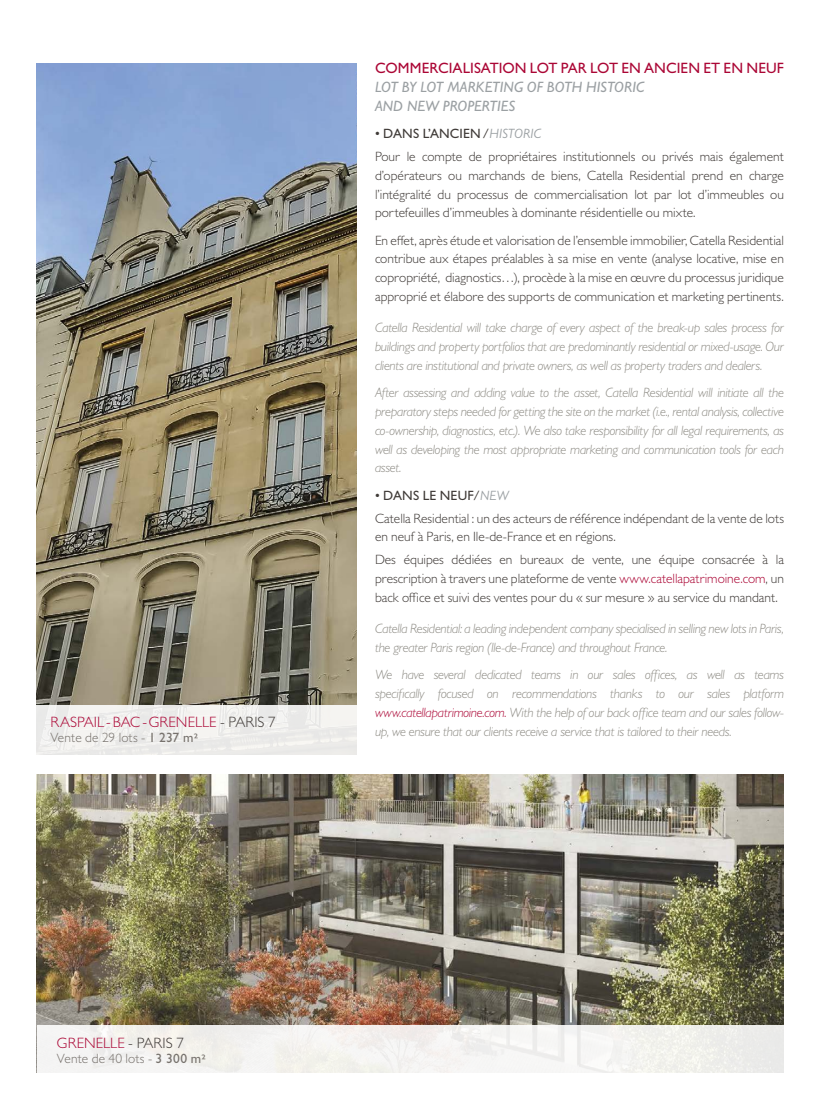
<style>
.page{position:relative;width:838px;height:1106px;background:#fff}
.page>*{position:absolute;margin:0;border:0;box-sizing:border-box;transform-origin:0 0}
.t1{font:italic 500 15px/18.8px "Gill Sans MT Pro";color:#9ba0a3}
.t2{font:500 15px "Gill Sans MT Pro";letter-spacing:.005em;color:#ab0635}
.t3{font:300 15px "Gill Sans MT Pro";letter-spacing:.005em;color:#ab0635}
.t4{font:italic 300 13.5px/18.8px "Gill Sans MT Pro";letter-spacing:-.02em;color:#8d8b84;text-align:justify}
.t5{font:300 13.5px/18.8px "Gill Sans MT Pro";color:#403b38}
.t6{font:300 13.5px "Gill Sans MT Pro";letter-spacing:.01em;color:#77726d}
.s1{color:#403b38}
.s2{font-weight:500}
.s3{font-weight:400;font-style:italic}
.s4{font-weight:400;font-style:italic;color:#9ba0a3}
.s5{color:#ab0635}
</style>
<div class="page">
<img style="left:37px;top:774px;width:746px;height:251px">
<img style="left:37px;top:63px;width:319px;height:642px">
<div style="left:32px;top:705px;width:333px;height:52px;background:#eeedeb"></div>
<div style="left:37px;top:1025px;width:754px;height:53px;background:linear-gradient(to bottom,#f1efed,#f7f7f6)"></div>
<p class="t3" style="left:51px;top:713px;width:227px">RASPAIL -BAC-GRENELLE <span class="s1">- PARIS 7</span></p>
<p class="t6" style="left:51px;top:729px;width:149px">Vente de 29 lots - <span class="s2">1 237 m²</span></p>
<p class="t2" style="left:375px;top:59px;width:410px">COMMERCIALISATION LOT PAR LOT EN ANCIEN ET EN NEUF</p>
<p class="t1" style="left:375px;top:77px;width:271px">LOT BY LOT MARKETING OF BOTH HISTORIC<br>AND NEW PROPERTIES</p>
<p class="t5" style="left:375px;top:122px;width:410px;line-height:23px"><span class="s2">• DANS L’ANCIEN</span><span class="s3">/</span><span class="s4">HISTORIC<br></span>Pour le compte de propriétaires institutionnels ou privés mais également</p>
<p class="t5" style="left:375px;top:166px;width:410px;text-align:justify">d’opérateurs ou marchands de biens, Catella Residential prend en charge l’intégralité du processus de commercialisation lot par lot d’immeubles ou portefeuilles d’immeubles à dominante résidentielle ou mixte.</p>
<p class="t5" style="left:375px;top:230px;width:410px;text-align:justify">En effet, après étude et valorisation de l’ensemble immobilier, Catella Residential contribue aux étapes préalables à sa mise en vente (analyse locative, mise en copropriété, diagnostics…), procède à la mise en œuvre du processus juridique approprié et élabore des supports de communication et marketing pertinents.</p>
<p class="t4" style="left:375px;top:318px;width:410px">Catella Residential will take charge of every aspect of the break-up sales process for buildings and property portfolios that are predominantly residential or mixed-usage. Our clients are institutional and private owners, as well as property traders and dealers.</p>
<p class="t4" style="left:375px;top:383px;width:410px">After assessing and adding value to the asset, Catella Residential will initiate all the preparatory steps needed for getting the site on the market (i.e., rental analysis, collective co-ownership, diagnostics, etc.). We also take responsibility for all legal requirements, as well as developing the most appropriate marketing and communication tools for each asset.</p>
<p class="t5" style="left:375px;top:483px;width:410px;line-height:23px"><span class="s2">• DANS LE NEUF</span><span class="s3">/</span><span class="s4">NEW<br></span>Catella Residential : un des acteurs de référence indépendant de la vente de lots</p>
<p class="t5" style="left:375px;top:525px;width:410px;line-height:23px">en neuf à Paris, en Ile-de-France et en régions.<br>Des équipes dédiées en bureaux de vente, une équipe consacrée à la</p>
<p class="t5" style="left:375px;top:569px;width:410px">prescription à travers une plateforme de vente <span class="s5">www.catellapatrimoine.com</span>, un back office et suivi des ventes pour du « sur mesure » au service du mandant.</p>
<p class="t4" style="left:375px;top:619px;width:410px">Catella Residential: a leading independent company specialised in selling new lots in Paris, the greater Paris region (Ile-de-France) and throughout France.</p>
<p class="t4" style="left:375px;top:665px;width:410px">We have several dedicated teams in our sales offices, as well as teams specifically focused on recommendations thanks to our sales platform <span class="s5">www.catellapatrimoine.com.</span> With the help of our back office team and our sales follow&shy;up, we ensure that our clients receive a service that is tailored to their needs.</p>
<p class="t3" style="left:57px;top:1033px;width:128px">GRENELLE <span class="s1">- PARIS 7</span></p>
<p class="t6" style="left:57px;top:1050px;width:150px">Vente de 40 lots - <span class="s2">3 300 m²</span></p>
</div>
